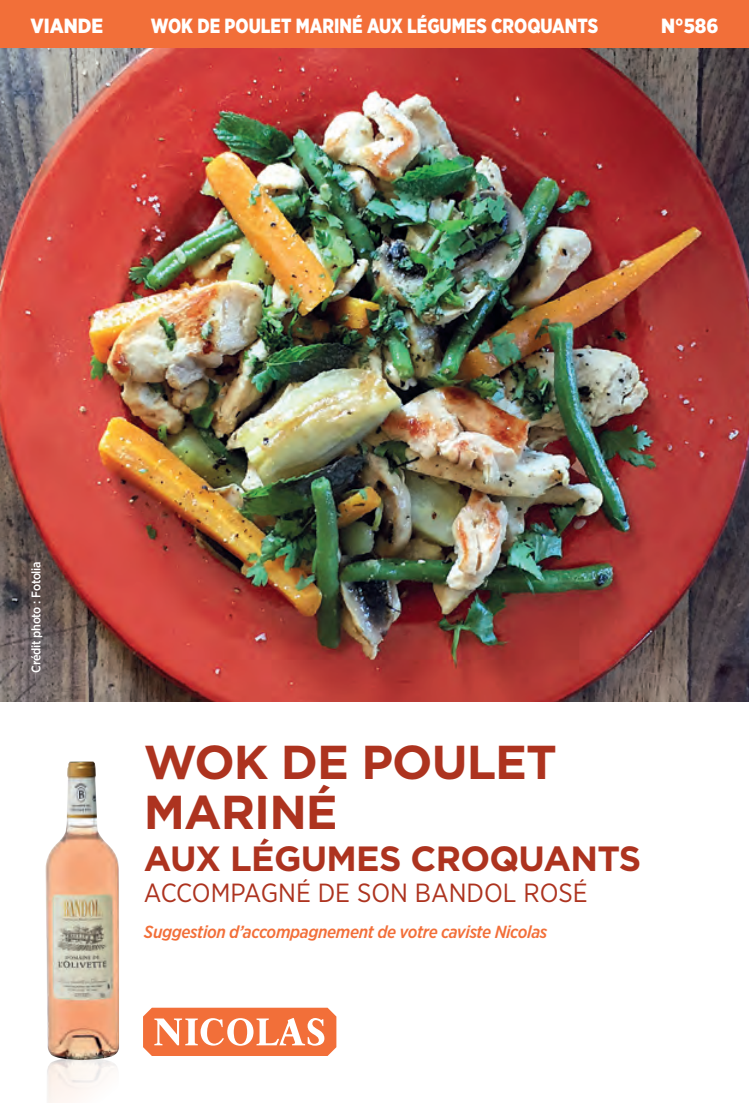
<style>
.page{position:relative;width:749px;height:1103px;background:#fff}
.page>*{position:absolute;margin:0;border:0;box-sizing:border-box;transform-origin:0 0}
.t1{font:700 47.5px/50px "Gotham";letter-spacing:-.02em;color:#ad331f}
.t2{font:700 35px "Gotham";letter-spacing:-.02em;color:#ad331f}
.t3{font:26.25px "Gotham Narrow";color:#ad331f}
.t4{font:900 20.5px "Gotham Narrow";color:#fff;scale:.9 1}
.t5{font:900 20.5px "Gotham Narrow";color:#fff}
.t6{font:italic 500 17.5px "Gotham Narrow";letter-spacing:-.02em;color:#f26f39}
.t7{font:500 12.5px "Gotham Narrow";letter-spacing:-.02em;color:#fff}
</style>
<div class="page">
<div style="left:0;top:0;width:748px;height:48px;background:#f26f39"></div>
<img style="left:0;top:48px;width:748px;height:653px">
<svg style="left:143px;top:1007px;width:193px;height:49px"></svg>
<img style="left:47px;top:1060px;width:70px;height:43px">
<img style="left:45px;top:761px;width:74px;height:299px">
<p class="t5" style="left:30px;top:12px;width:74px">VIANDE</p>
<p class="t4" style="left:151px;top:12px;width:498px">WOK DE POULET MARINÉ AUX LÉGUMES CROQUANTS</p>
<p class="t5" style="left:661px;top:12px;width:59px">N°586</p>
<p class="t7" style="left:28px;top:673px;width:113px;rotate:-90deg">Crédit photo : Fotolia</p>
<h1 class="t1" style="left:144px;top:735px;width:414px">WOK DE POULET<br>MARINÉ</h1>
<h2 class="t2" style="left:144px;top:838px;width:498px">AUX LÉGUMES CROQUANTS</h2>
<h3 class="t3" style="left:144px;top:876px;width:445px">ACCOMPAGNÉ DE SON BANDOL ROSÉ</h3>
<p class="t6" style="left:144px;top:920px;width:405px">Suggestion d’accompagnement de votre caviste Nicolas</p>
</div>
